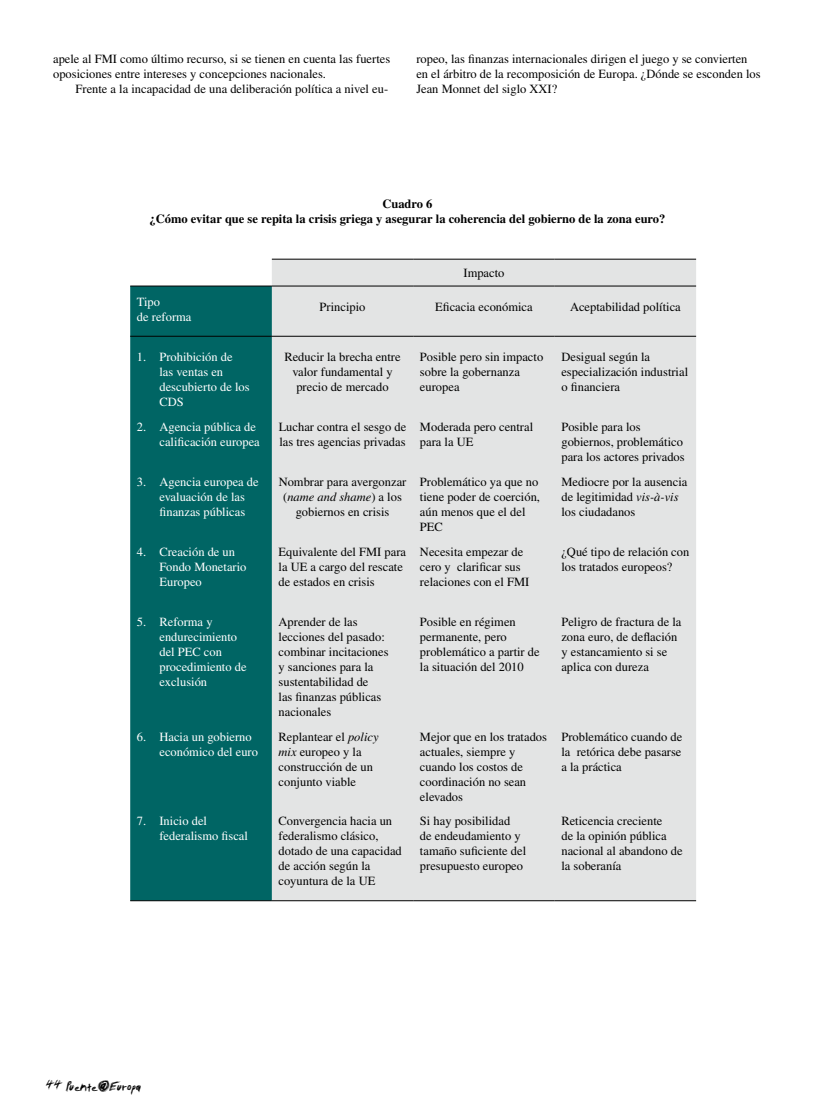
<style>
.page{position:relative;width:815px;height:1117px;background:#fff}
.page>*{position:absolute;margin:0;border:0;box-sizing:border-box;transform-origin:0 0}
.t1{font:15px "Tibetan Beefgarden AOE";color:#000}
.t2{font:12.5px/15px "Times";color:#000}
.t3{font:12.5px/15px "Times";color:#fff}
.t4{font:700 12.5px/15px "Times";color:#000;text-align:center}
.s1{font-style:italic}
.s2{font-size:20px}
</style>
<div class="page">
<div style="left:272px;top:260px;width:424px;height:640px;background:#e3e4e4"></div>
<div style="left:130px;top:287px;width:142px;height:613px;background:#006564"></div>
<hr style="left:130px;top:900px;width:142px;height:1px;background:#000">
<hr style="left:272px;top:900px;width:141px;height:1px;background:#000">
<hr style="left:413px;top:900px;width:142px;height:1px;background:#000">
<hr style="left:555px;top:900px;width:141px;height:1px;background:#000">
<hr style="left:272px;top:259px;width:141px;height:1px;background:#000">
<hr style="left:413px;top:259px;width:142px;height:1px;background:#000">
<hr style="left:555px;top:259px;width:141px;height:1px;background:#000">
<hr style="left:130px;top:286px;width:142px;height:1px;background:#000">
<hr style="left:272px;top:286px;width:141px;height:1px;background:#000">
<hr style="left:413px;top:286px;width:142px;height:1px;background:#000">
<hr style="left:555px;top:286px;width:141px;height:1px;background:#000">
<hr style="left:130px;top:336px;width:142px;height:1px;background:#000">
<hr style="left:272px;top:336px;width:141px;height:1px;background:#000">
<hr style="left:413px;top:336px;width:142px;height:1px;background:#000">
<hr style="left:555px;top:336px;width:141px;height:1px;background:#000">
<p class="t2" style="left:53px;top:51px;width:339px">apele al FMI como último recurso, si se tienen en cuenta las fuertes oposiciones entre intereses y concepciones nacionales.</p>
<p class="t2" style="left:76px;top:81px;width:314px">Frente a la incapacidad de una deliberación política a nivel eu-</p>
<p class="t2" style="left:416px;top:51px;width:346px">ropeo, las finanzas internacionales dirigen el juego y se convierten en el árbitro de la recomposición de Europa. ¿Dónde se esconden los<br>Jean Monnet del siglo XXI?</p>
<p class="t4" style="left:150px;top:196px;width:517px">Cuadro 6<br>¿Cómo evitar que se repita la crisis griega y asegurar la coherencia del gobierno de la zona euro?</p>
<p class="t2" style="left:463px;top:266px;width:42px">Impacto</p>
<p class="t3" style="left:137px;top:294px;width:56px">Tipo<br>de reforma</p>
<p class="t3" style="left:159px;top:349px;width:92px;text-indent:-22px">1. Prohibición de las ventas en descubierto de los<br>CDS</p>
<p class="t2" style="left:284px;top:349px;width:118px;text-align:center">Reducir la brecha entre valor fundamental y precio de mercado</p>
<p class="t2" style="left:420px;top:349px;width:125px">Posible pero sin impacto sobre la gobernanza europea</p>
<p class="t2" style="left:561px;top:349px;width:128px">Desigual según la especialización industrial o financiera</p>
<p class="t3" style="left:159px;top:419px;width:102px;text-indent:-22px">2. Agencia pública de calificación europea</p>
<p class="t2" style="left:279px;top:419px;width:129px">Luchar contra el sesgo de las tres agencias privadas</p>
<p class="t2" style="left:420px;top:419px;width:115px">Moderada pero central para la UE</p>
<p class="t2" style="left:561px;top:419px;width:125px">Posible para los gobiernos, problemático para los actores privados</p>
<p class="t3" style="left:159px;top:474px;width:101px;text-indent:-22px">3. Agencia europea de evaluación de las finanzas públicas</p>
<p class="t2" style="left:279px;top:474px;width:129px;text-align:center">Nombrar para avergonzar (<span class="s1">name and shame</span>) a los gobiernos en crisis</p>
<p class="t2" style="left:420px;top:474px;width:122px">Problemático ya que no tiene poder de coerción, aún menos que el del<br>PEC</p>
<p class="t2" style="left:561px;top:474px;width:128px">Mediocre por la ausencia de legitimidad <span class="s1">vis-à-vis </span>los ciudadanos</p>
<p class="t3" style="left:159px;top:544px;width:88px;text-indent:-22px">4. Creación de un<br>Fondo Monetario<br>Europeo</p>
<p class="t2" style="left:279px;top:544px;width:129px">Equivalente del FMI para la UE a cargo del rescate de estados en crisis</p>
<p class="t2" style="left:420px;top:544px;width:111px">Necesita empezar de cero y clarificar sus relaciones con el FMI</p>
<p class="t2" style="left:561px;top:544px;width:129px">¿Qué tipo de relación con los tratados europeos?</p>
<p class="t3" style="left:159px;top:613px;width:89px;text-indent:-22px">5. Reforma y endurecimiento del PEC con procedimiento de exclusión</p>
<p class="t2" style="left:279px;top:613px;width:112px">Aprender de las lecciones del pasado: combinar incitaciones y sanciones para la sustentabilidad de<br>las finanzas públicas nacionales</p>
<p class="t2" style="left:420px;top:613px;width:121px">Posible en régimen permanente, pero problemático a partir de la situación del 2010</p>
<p class="t2" style="left:561px;top:613px;width:122px">Peligro de fractura de la zona euro, de deflación y estancamiento si se aplica con dureza</p>
<p class="t3" style="left:159px;top:728px;width:100px;text-indent:-22px">6. Hacia un gobierno económico del euro</p>
<p class="t2" style="left:279px;top:728px;width:101px">Replantear el <span class="s1">policy mix</span> europeo y la construcción de un conjunto viable</p>
<p class="t2" style="left:420px;top:728px;width:129px">Mejor que en los tratados actuales, siempre y cuando los costos de coordinación no sean elevados</p>
<p class="t2" style="left:561px;top:728px;width:122px;text-align:justify">Problemático cuando de la retórica debe pasarse a la práctica</p>
<p class="t3" style="left:159px;top:813px;width:90px;text-indent:-22px">7. Inicio del federalismo fiscal</p>
<p class="t2" style="left:279px;top:813px;width:125px">Convergencia hacia un federalismo clásico, dotado de una capacidad de acción según la coyuntura de la UE</p>
<p class="t2" style="left:420px;top:813px;width:108px">Si hay posibilidad<br>de endeudamiento y tamaño suficiente del presupuesto europeo</p>
<p class="t2" style="left:561px;top:813px;width:123px">Reticencia creciente<br>de la opinión pública nacional al abandono de la soberanía</p>
<p class="t2" style="left:320px;top:299px;width:47px">Principio</p>
<p class="t2" style="left:435px;top:299px;width:99px">Eficacia económica</p>
<p class="t2" style="left:570px;top:299px;width:112px">Aceptabilidad política</p>
<p class="t1" style="left:46px;top:1077px;width:97px"><span class="s2">44</span> Puente@Europa</p>
</div>
